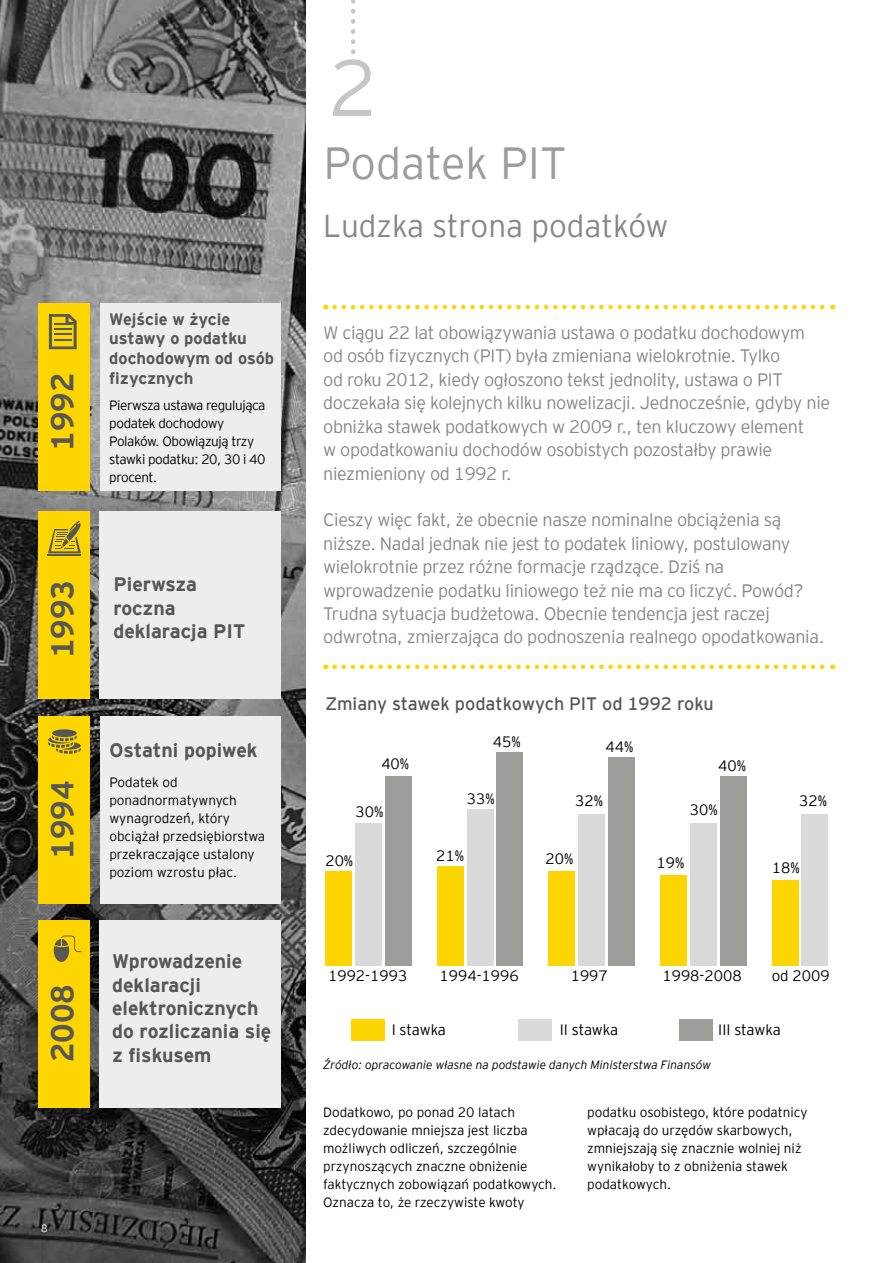
<style>
.page{position:relative;width:893px;height:1263px;background:#fff}
.page>*{position:absolute;margin:0;border:0;box-sizing:border-box;transform-origin:0 0}
.t1{font:300 79.5px "EY Interstate";color:#c6c6c6}
.t2{font:300 45px "EY Interstate";color:#9d9d9c}
.t3{font:300 31.5px "EY Interstate";color:#878787}
.t4{font:700 31.5px "EY Interstate";color:#575756}
.t5{font:700 19.5px/23.4px "EY Interstate";color:#575756}
.t6{font:300 18px/23.4px "EY Interstate";letter-spacing:-.02em;color:#878787}
.t7{font:18px "EY Interstate";color:#575756}
.t8{font:700 16.5px/19.8px "EY Interstate";color:#575756}
.t9{font:300 15px "EY Interstate";color:#000}
.t10{font:300 13.5px/18px "EY Interstate";color:#000}
.t11{font:300 13.5px/18px "EY Interstate";letter-spacing:-.03em;color:#000}
.t12{font:italic 300 12px "EY Interstate";color:#000}
.t13{font:300 10.5px "EY Interstate";color:#fff}
</style>
<div class="page">
<img style="left:0;top:0;width:305px;height:1263px">
<svg style="left:351px;top:0;width:4px;height:53px"></svg>
<div style="left:99px;top:920px;width:181px;height:187px;background:#ededed"></div>
<div style="left:38px;top:920px;width:51px;height:187px;background:#ffd500"></div>
<div style="left:100px;top:717px;width:180px;height:187px;background:#ededed"></div>
<div style="left:38px;top:717px;width:51px;height:187px;background:#ffd500"></div>
<div style="left:99px;top:511px;width:181px;height:187px;background:#ededed"></div>
<div style="left:38px;top:511px;width:51px;height:187px;background:#ffd500"></div>
<div style="left:100px;top:304px;width:180px;height:187px;background:#ededed"></div>
<div style="left:38px;top:304px;width:51px;height:187px;background:#ffd500"></div>
<svg style="left:48px;top:521px;width:33px;height:32px"></svg>
<hr style="left:48px;top:554px;width:33px;height:2px;background:#575756">
<svg style="left:54px;top:935px;width:27px;height:27px"></svg>
<svg style="left:48px;top:729px;width:33px;height:25px"></svg>
<svg style="left:49px;top:314px;width:28px;height:35px"></svg>
<svg style="left:334px;top:305px;width:499px;height:4px"></svg>
<svg style="left:334px;top:665px;width:499px;height:4px"></svg>
<div style="left:352px;top:1020px;width:33px;height:21px;background:#ffd500"></div>
<div style="left:385px;top:776px;width:27px;height:190px;background:#9d9d9c"></div>
<div style="left:496px;top:752px;width:27px;height:214px;background:#9d9d9c"></div>
<div style="left:608px;top:757px;width:27px;height:209px;background:#9d9d9c"></div>
<div style="left:720px;top:776px;width:26px;height:190px;background:#9d9d9c"></div>
<div style="left:518px;top:1020px;width:34px;height:21px;background:#dadada"></div>
<div style="left:355px;top:823px;width:27px;height:143px;background:#dadada"></div>
<div style="left:467px;top:809px;width:26px;height:157px;background:#dadada"></div>
<div style="left:578px;top:814px;width:27px;height:152px;background:#dadada"></div>
<div style="left:690px;top:823px;width:27px;height:143px;background:#dadada"></div>
<div style="left:801px;top:814px;width:27px;height:152px;background:#dadada"></div>
<div style="left:679px;top:1020px;width:34px;height:21px;background:#9d9d9c"></div>
<div style="left:325px;top:871px;width:27px;height:95px;background:#ffd500"></div>
<div style="left:437px;top:866px;width:27px;height:100px;background:#ffd500"></div>
<div style="left:549px;top:871px;width:26px;height:95px;background:#ffd500"></div>
<div style="left:660px;top:876px;width:27px;height:90px;background:#ffd500"></div>
<div style="left:772px;top:880px;width:27px;height:86px;background:#ffd500"></div>
<h3 class="t4" style="left:40px;top:451px;width:80px;rotate:-90deg">1992</h3>
<p class="t8" style="left:109px;top:308px;width:166px">Wejście w życie ustawy o podatku dochodowym od osób fizycznych</p>
<p class="t11" style="left:109px;top:396px;width:158px">Pierwsza ustawa regulująca podatek dochodowy<br>Polaków. Obowiązują trzy stawki podatku: 20, 30 i 40 procent.</p>
<h3 class="t4" style="left:40px;top:658px;width:80px;rotate:-90deg">1993</h3>
<h3 class="t4" style="left:40px;top:859px;width:80px;rotate:-90deg">1994</h3>
<h3 class="t4" style="left:40px;top:1062px;width:80px;rotate:-90deg">2008</h3>
<p class="t5" style="left:113px;top:571px;width:133px">Pierwsza roczna deklaracja PIT</p>
<p class="t5" style="left:109px;top:738px;width:150px">Ostatni popiwek</p>
<p class="t10" style="left:109px;top:773px;width:157px">Podatek od ponadnormatywnych wynagrodzeń, który obciążał przedsiębiorstwa przekraczające ustalony poziom wzrostu płac.</p>
<p class="t5" style="left:112px;top:948px;width:161px">Wprowadzenie deklaracji elektronicznych do rozliczania się z fiskusem</p>
<p class="t13" style="left:41px;top:1221px;width:8px">8</p>
<h1 class="t1" style="left:328px;top:31px;width:51px">2</h1>
<h2 class="t2" style="left:323px;top:131px;width:245px">Podatek PIT</h2>
<h3 class="t3" style="left:323px;top:203px;width:347px">Ludzka strona podatków</h3>
<p class="t6" style="left:323px;top:320px;width:509px">W ciągu 22 lat obowiązywania ustawa o podatku dochodowym<br>od osób fizycznych (PIT) była zmieniana wielokrotnie. Tylko<br>od roku 2012, kiedy ogłoszono tekst jednolity, ustawa o PIT doczekała się kolejnych kilku nowelizacji. Jednocześnie, gdyby nie obniżka stawek podatkowych w 2009 r., ten kluczowy element<br>w opodatkowaniu dochodów osobistych pozostałby prawie niezmieniony od 1992 r.</p>
<p class="t6" style="left:323px;top:507px;width:503px">Cieszy więc fakt, że obecnie nasze nominalne obciążenia są niższe. Nadal jednak nie jest to podatek liniowy, postulowany wielokrotnie przez różne formacje rządzące. Dziś na wprowadzenie podatku liniowego też nie ma co liczyć. Powód?<br>Trudna sytuacja budżetowa. Obecnie tendencja jest raczej odwrotna, zmierzająca do podnoszenia realnego opodatkowania.</p>
<p class="t7" style="left:325px;top:691px;width:390px">Zmiany stawek podatkowych PIT od 1992 roku</p>
<p class="t9" style="left:493px;top:731px;width:29px">45%</p>
<p class="t9" style="left:606px;top:736px;width:29px">44%</p>
<p class="t9" style="left:381px;top:753px;width:29px">40%</p>
<p class="t9" style="left:718px;top:755px;width:29px">40%</p>
<p class="t9" style="left:355px;top:801px;width:29px">30%</p>
<p class="t9" style="left:325px;top:850px;width:29px">20%</p>
<p class="t9" style="left:467px;top:788px;width:29px">33%</p>
<p class="t9" style="left:575px;top:790px;width:29px">32%</p>
<p class="t9" style="left:799px;top:790px;width:29px">32%</p>
<p class="t9" style="left:690px;top:799px;width:29px">30%</p>
<p class="t9" style="left:436px;top:845px;width:29px">21%</p>
<p class="t9" style="left:545px;top:848px;width:29px">20%</p>
<p class="t9" style="left:657px;top:852px;width:29px">19%</p>
<p class="t9" style="left:772px;top:857px;width:29px">18%</p>
<p class="t9" style="left:328px;top:965px;width:81px">1992-1993</p>
<p class="t9" style="left:439px;top:965px;width:81px">1994-1996</p>
<p class="t9" style="left:571px;top:965px;width:39px">1997</p>
<p class="t9" style="left:662px;top:965px;width:81px">1998-2008</p>
<p class="t9" style="left:772px;top:965px;width:59px">od 2009</p>
<p class="t9" style="left:392px;top:1019px;width:56px">I stawka</p>
<p class="t9" style="left:560px;top:1019px;width:60px">II stawka</p>
<p class="t9" style="left:718px;top:1019px;width:64px">III stawka</p>
<p class="t12" style="left:323px;top:1057px;width:389px">Źródło: opracowanie własne na podstawie danych Ministerstwa Finansów</p>
<p class="t10" style="left:323px;top:1102px;width:235px">Dodatkowo, po ponad 20 latach zdecydowanie mniejsza jest liczba możliwych odliczeń, szczególnie przynoszących znaczne obniżenie faktycznych zobowiązań podatkowych.<br>Oznacza to, że rzeczywiste kwoty</p>
<p class="t10" style="left:587px;top:1102px;width:222px">podatku osobistego, które podatnicy wpłacają do urzędów skarbowych, zmniejszają się znacznie wolniej niż wynikałoby to z obniżenia stawek podatkowych.</p>
</div>
